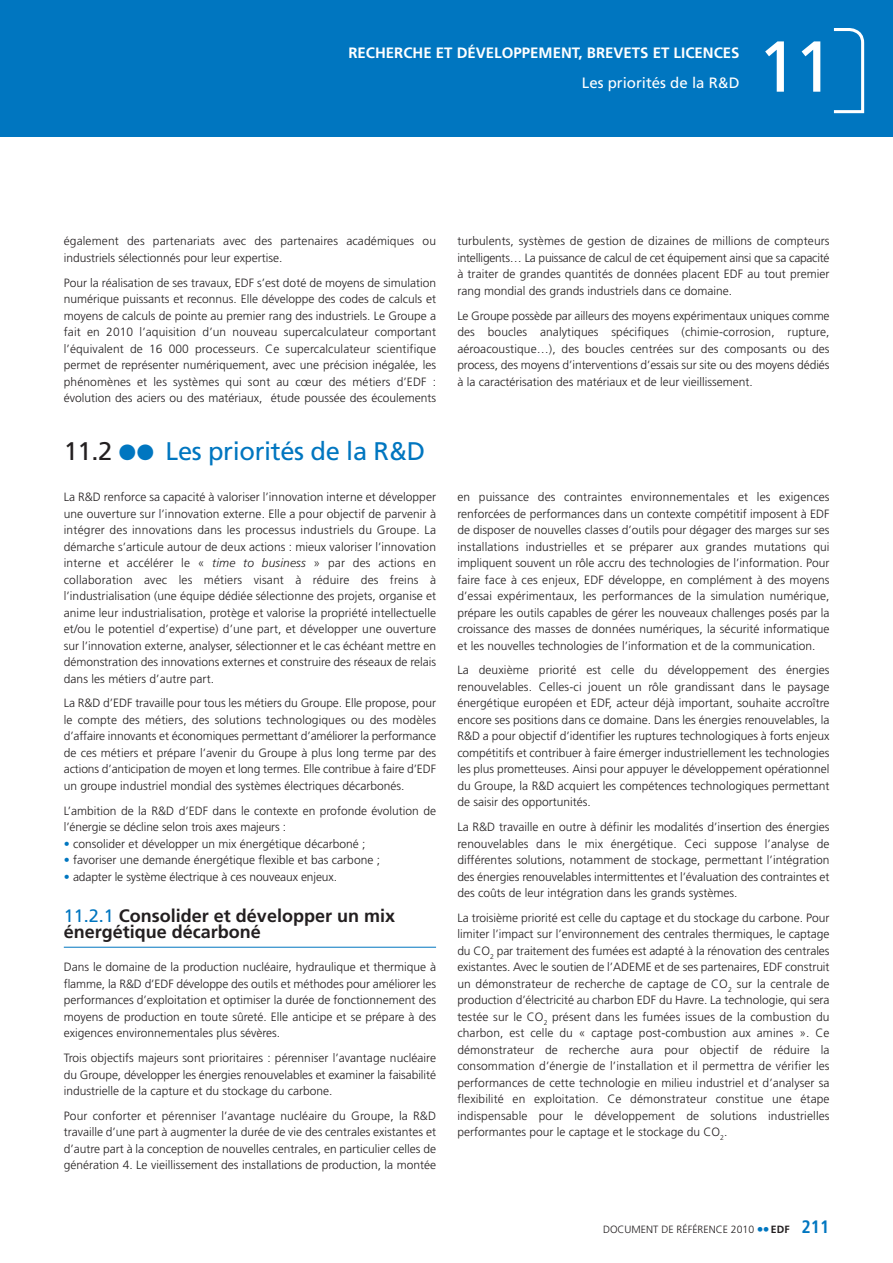
<style>
.page{position:relative;width:893px;height:1263px;background:#fff}
.page>*{position:absolute;margin:0;border:0;box-sizing:border-box;transform-origin:0 0}
.t1{font:72px "Frutiger LT Std";color:#fff}
.t2{font:25.5px "Frutiger LT Std";letter-spacing:-.015em;color:#0076c0}
.t3{font:700 18px/16.5px "Frutiger LT Std";color:#231f20}
.t4{font:700 15px "Frutiger LT Std";color:#fff}
.t5{font:15px "Frutiger LT Std";color:#fff}
.t6{font:300 12px/16.5px "Frutiger LT Std";color:#231f20;text-align:justify}
.t7{font:300 10.5px "Frutiger LT Std";color:#231f20}
.s1{color:#231f20}
.s2{font-size:45px}
.s3{font-style:italic}
.s4{font-weight:700;color:#0076c0}
.s5{font-weight:400;color:#0076c0}
.s6{font-weight:900;font-size:13.5px;color:#0076c0}
.s7{font-weight:700}
.s8{font-weight:700;font-stretch:condensed;font-size:18px;color:#0076c0}
</style>
<div class="page">
<div style="left:0;top:0;width:892px;height:136px;background:#0076c0"></div>
<svg style="left:833px;top:28px;width:31px;height:85px"></svg>
<hr style="left:64px;top:947px;width:372px;height:1px;background:#0076c0">
<p class="t4" style="left:348px;top:43px;width:392px">RECHERCHE ET DÉVELOPPEMENT, BREVETS ET LICENCES</p>
<p class="t5" style="left:582px;top:73px;width:159px">Les priorités de la R&amp;D</p>
<h1 class="t1" style="left:757px;top:24px;width:78px">11</h1>
<p class="t6" style="left:64px;top:234px;width:374px">également des partenariats avec des partenaires académiques ou industriels sélectionnés pour leur expertise.</p>
<p class="t6" style="left:64px;top:275px;width:374px">Pour la réalisation de ses travaux, EDF s’est doté de moyens de simulation numérique puissants et reconnus. Elle développe des codes de calculs et moyens de calculs de pointe au premier rang des industriels. Le Groupe a fait en 2010 l’aquisition d’un nouveau supercalculateur comportant l’équivalent de 16 000 processeurs. Ce supercalculateur scientifique permet de représenter numériquement, avec une précision inégalée, les phénomènes et les systèmes qui sont au cœur des métiers d’EDF : évolution des aciers ou des matériaux, étude poussée des écoulements</p>
<h2 class="t2" style="left:64px;top:436px;width:363px"><span class="s1">11.2</span> <span class="s2">••</span> Les priorités de la R&amp;D</h2>
<p class="t6" style="left:64px;top:490px;width:374px">La R&amp;D renforce sa capacité à valoriser l’innovation interne et développer une ouverture sur l’innovation externe. Elle a pour objectif de parvenir à intégrer des innovations dans les processus industriels du Groupe. La démarche s’articule autour de deux actions : mieux valoriser l’innovation interne et accélérer le « <span class="s3">time to business</span> » par des actions en collaboration avec les métiers visant à réduire des freins à l’industrialisation (une équipe dédiée sélectionne des projets, organise et anime leur industrialisation, protège et valorise la propriété intellectuelle et/ou le potentiel d’expertise) d’une part, et développer une ouverture sur l’innovation externe, analyser, sélectionner et le cas échéant mettre en démonstration des innovations externes et construire des réseaux de relais dans les métiers d’autre part.</p>
<p class="t6" style="left:64px;top:696px;width:374px">La R&amp;D d’EDF travaille pour tous les métiers du Groupe. Elle propose, pour le compte des métiers, des solutions technologiques ou des modèles d’affaire innovants et économiques permettant d’améliorer la performance de ces métiers et prépare l’avenir du Groupe à plus long terme par des actions d’anticipation de moyen et long termes. Elle contribue à faire d’EDF un groupe industriel mondial des systèmes électriques décarbonés.</p>
<p class="t6" style="left:64px;top:803px;width:374px">L’ambition de la R&amp;D d’EDF dans le contexte en profonde évolution de l’énergie se décline selon trois axes majeurs :</p>
<p class="t6" style="left:64px;top:836px;width:303px"><span class="s4">•</span> consolider et développer un mix énergétique décarboné ;</p>
<p class="t6" style="left:64px;top:853px;width:318px"><span class="s4">•</span> favoriser une demande énergétique flexible et bas carbone ;</p>
<p class="t6" style="left:64px;top:869px;width:275px"><span class="s4">•</span> adapter le système électrique à ces nouveaux enjeux.</p>
<h3 class="t3" style="left:64px;top:907px;width:333px"><span class="s5">11.2.1</span> Consolider et développer un mix énergétique décarboné</h3>
<p class="t6" style="left:64px;top:960px;width:374px">Dans le domaine de la production nucléaire, hydraulique et thermique à flamme, la R&amp;D d’EDF développe des outils et méthodes pour améliorer les performances d’exploitation et optimiser la durée de fonctionnement des moyens de production en toute sûreté. Elle anticipe et se prépare à des exigences environnementales plus sévères.</p>
<p class="t6" style="left:64px;top:1051px;width:374px">Trois objectifs majeurs sont prioritaires : pérenniser l’avantage nucléaire du Groupe, développer les énergies renouvelables et examiner la faisabilité industrielle de la capture et du stockage du carbone.</p>
<p class="t6" style="left:64px;top:1109px;width:374px">Pour conforter et pérenniser l’avantage nucléaire du Groupe, la R&amp;D travaille d’une part à augmenter la durée de vie des centrales existantes et d’autre part à la conception de nouvelles centrales, en particulier celles de génération 4. Le vieillissement des installations de production, la montée</p>
<p class="t6" style="left:457px;top:234px;width:374px">turbulents, systèmes de gestion de dizaines de millions de compteurs intelligents… La puissance de calcul de cet équipement ainsi que sa capacité à traiter de grandes quantités de données placent EDF au tout premier rang mondial des grands industriels dans ce domaine.</p>
<p class="t6" style="left:457px;top:308px;width:374px">Le Groupe possède par ailleurs des moyens expérimentaux uniques comme des boucles analytiques spécifiques (chimie-corrosion, rupture, aéroacoustique…), des boucles centrées sur des composants ou des process, des moyens d’interventions d’essais sur site ou des moyens dédiés à la caractérisation des matériaux et de leur vieillissement.</p>
<p class="t6" style="left:457px;top:490px;width:374px">en puissance des contraintes environnementales et les exigences renforcées de performances dans un contexte compétitif imposent à EDF de disposer de nouvelles classes d’outils pour dégager des marges sur ses installations industrielles et se préparer aux grandes mutations qui impliquent souvent un rôle accru des technologies de l’information. Pour faire face à ces enjeux, EDF développe, en complément à des moyens d’essai expérimentaux, les performances de la simulation numérique, prépare les outils capables de gérer les nouveaux challenges posés par la croissance des masses de données numériques, la sécurité informatique et les nouvelles technologies de l’information et de la communication.</p>
<p class="t6" style="left:457px;top:663px;width:374px">La deuxième priorité est celle du développement des énergies renouvelables. Celles-ci jouent un rôle grandissant dans le paysage énergétique européen et EDF, acteur déjà important, souhaite accroître encore ses positions dans ce domaine. Dans les énergies renouvelables, la R&amp;D a pour objectif d’identifier les ruptures technologiques à forts enjeux compétitifs et contribuer à faire émerger industriellement les technologies les plus prometteuses. Ainsi pour appuyer le développement opérationnel du Groupe, la R&amp;D acquiert les compétences technologiques permettant de saisir des opportunités.</p>
<p class="t6" style="left:457px;top:820px;width:374px">La R&amp;D travaille en outre à définir les modalités d’insertion des énergies renouvelables dans le mix énergétique. Ceci suppose l’analyse de différentes solutions, notamment de stockage, permettant l’intégration des énergies renouvelables intermittentes et l’évaluation des contraintes et des coûts de leur intégration dans les grands systèmes.</p>
<p class="t6" style="left:457px;top:911px;width:374px">La troisième priorité est celle du captage et du stockage du carbone. Pour limiter l’impact sur l’environnement des centrales thermiques, le captage du CO<sub>2</sub> par traitement des fumées est adapté à la rénovation des centrales existantes. Avec le soutien de l’ADEME et de ses partenaires, EDF construit un démonstrateur de recherche de captage de CO<sub>2</sub> sur la centrale de production d’électricité au charbon EDF du Havre. La technologie, qui sera testée sur le CO<sub>2</sub> présent dans les fumées issues de la combustion du charbon, est celle du « captage post-combustion aux amines ». Ce démonstrateur de recherche aura pour objectif de réduire la consommation d’énergie de l’installation et il permettra de vérifier les performances de cette technologie en milieu industriel et d’analyser sa flexibilité en exploitation. Ce démonstrateur constitue une étape indispensable pour le développement de solutions industrielles performantes pour le captage et le stockage du CO<sub>2</sub>.</p>
<p class="t7" style="left:603px;top:1223px;width:228px">DOCUMENT DE RÉFÉRENCE 2010 <span class="s6">••</span><span class="s7">EDF</span> <span class="s8">211</span></p>
</div>
